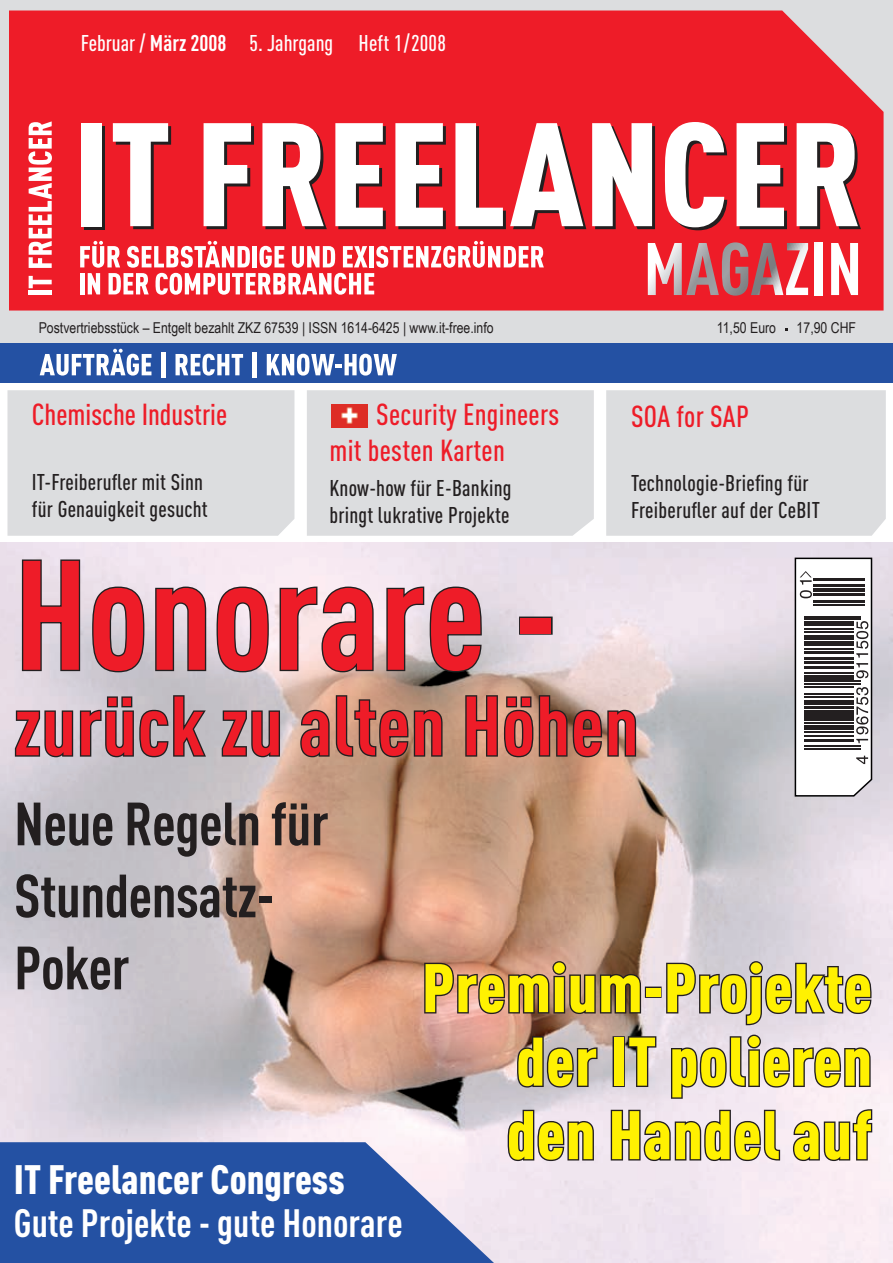
<style>
.page{position:relative;width:893px;height:1263px;background:#fff}
.page>*{position:absolute;margin:0;border:0;box-sizing:border-box;transform-origin:0 0}
.t1{font:700 153px "DIN Cond";color:#ee1c28}
.t2{font:700 82.5px "DIN Cond";letter-spacing:.01em;color:#ee1c28}
.t3{font:67.5px/73.5px "DIN Cond Black Alternate";letter-spacing:.01em;color:#fff101;text-align:justify}
.t4{font:700 60px/72px "DIN Cond";letter-spacing:-.01em;color:#231f20}
.t5{font:40.5px "DIN Cond Black Alternate";color:#fff}
.t6{font:700 39px "DIN Cond";color:#fff}
.t7{font:500 30px/36px "DIN Cond";letter-spacing:.01em;color:#ee1c28}
.t8{font:22.5px/27px "DIN Cond Medium Alternate";letter-spacing:.01em;color:#231f20}
.t9{font:500 22.5px "DIN Cond";color:#fff}
.t10{font:15px "Arial Narrow";color:#231f20}
.s1{font-weight:700}
</style>
<div class="page">
<img style="left:0;top:542px;width:893px;height:721px">
<div style="left:0;top:0;width:893px;height:375px;background:#dcdddf"></div>
<div style="left:0;top:344px;width:893px;height:38px;background:#2451a3"></div>
<div style="left:9px;top:10px;width:875px;height:300px;background:#ee1c28"></div>
<div style="left:84px;top:126px;width:21px;height:103px;background:#231f20"></div>
<div style="left:81px;top:123px;width:21px;height:103px;background:#fff"></div>
<svg style="left:113px;top:123px;width:58px;height:106px;background:#e68287"></svg>
<svg style="left:204px;top:123px;width:50px;height:106px;background:#e49ca0"></svg>
<svg style="left:262px;top:123px;width:65px;height:106px;background:#e7b5b8"></svg>
<svg style="left:335px;top:123px;width:51px;height:106px;background:#e3b1b4"></svg>
<svg style="left:395px;top:123px;width:51px;height:106px;background:#e3b1b4"></svg>
<svg style="left:455px;top:123px;width:131px;height:106px;background:#e7898e"></svg>
<svg style="left:592px;top:123px;width:63px;height:106px;background:#e8c9ca"></svg>
<svg style="left:664px;top:122px;width:63px;height:108px;background:#e68e93"></svg>
<svg style="left:737px;top:123px;width:50px;height:106px;background:#e3b2b5"></svg>
<svg style="left:797px;top:123px;width:64px;height:106px;background:#e7b6b9"></svg>
<hr style="left:29px;top:291px;width:23px;height:4px;background:#fff">
<svg style="left:29px;top:276px;width:23px;height:12px"></svg>
<svg style="left:28px;top:121px;width:24px;height:147px;background:#f7969c"></svg>
<svg style="left:80px;top:241px;width:464px;height:54px;background:#f47077"></svg>
<svg style="left:40px;top:349px;width:111px;height:27px"></svg>
<hr style="left:161px;top:352px;width:4px;height:26px;background:#fff">
<svg style="left:176px;top:354px;width:67px;height:22px"></svg>
<hr style="left:252px;top:352px;width:4px;height:26px;background:#fff">
<svg style="left:267px;top:354px;width:130px;height:22px"></svg>
<svg style="left:648px;top:242px;width:160px;height:54px;background:#d3686f"></svg>
<div style="left:815px;top:243px;width:8px;height:52px;background:#fff"></div>
<svg style="left:831px;top:243px;width:27px;height:52px"></svg>
<div style="left:8px;top:390px;width:286px;height:146px;background:#dcdddf"></div>
<div style="left:307px;top:390px;width:287px;height:146px;background:#dcdddf"></div>
<div style="left:606px;top:390px;width:280px;height:146px;background:#dcdddf"></div>
<svg style="left:0;top:1142px;width:598px;height:121px;background:#5a78b7"></svg>
<svg style="left:21px;top:558px;width:61px;height:114px;background:#bbb3bc"></svg>
<svg style="left:90px;top:585px;width:56px;height:89px;background:#b5afb6"></svg>
<svg style="left:154px;top:585px;width:54px;height:87px;background:#b6adb5"></svg>
<svg style="left:215px;top:585px;width:56px;height:89px;background:#c7bdc3"></svg>
<svg style="left:278px;top:585px;width:97px;height:89px;background:#cebbbc"></svg>
<svg style="left:385px;top:585px;width:98px;height:89px;background:#b6adb2"></svg>
<div style="left:519px;top:616px;width:34px;height:19px;border:3px solid #231f20"></div>
<svg style="left:14px;top:694px;width:194px;height:65px;background:#a39ea4"></svg>
<svg style="left:220px;top:709px;width:61px;height:50px;background:#908c8f"></svg>
<svg style="left:299px;top:694px;width:145px;height:65px;background:#9e7d6a"></svg>
<svg style="left:464px;top:694px;width:173px;height:65px;background:#9a7b6b"></svg>
<svg style="left:794px;top:557px;width:79px;height:241px"></svg>
<svg style="left:423px;top:960px;width:219px;height:56px;background:#977161"></svg>
<div style="left:645px;top:986px;width:17px;height:12px;border:3px solid #231f20"></div>
<svg style="left:665px;top:960px;width:208px;height:66px;background:#b2abb2"></svg>
<svg style="left:515px;top:1035px;width:84px;height:54px;background:#978f91"></svg>
<div style="left:613px;top:1036px;width:12px;height:51px;border:3px solid #231f20"></div>
<svg style="left:627px;top:1035px;width:31px;height:53px;background:#969297"></svg>
<svg style="left:670px;top:1033px;width:202px;height:67px;background:#bfb6bd"></svg>
<svg style="left:505px;top:1108px;width:90px;height:55px;background:#b4abb2"></svg>
<svg style="left:609px;top:1108px;width:172px;height:55px;background:#b6adb4"></svg>
<svg style="left:792px;top:1108px;width:82px;height:54px"></svg>
<div style="left:331px;top:404px;width:37px;height:23px;background:#dd2d25"></div>
<img style="left:341px;top:407px;width:17px;height:17px">
<p class="t9" style="left:81px;top:30px;width:367px">Februar / <span class="s1">März 2008</span> 5. Jahrgang Heft 1/2008</p>
<p class="t10" style="left:39px;top:319px;width:456px">Postvertriebsstück – Entgelt bezahlt ZKZ 67539 | ISSN 1614-6425 | www.it-free.info</p>
<p class="t10" style="left:717px;top:319px;width:61px">11,50 Euro</p>
<p class="t10" style="left:797px;top:319px;width:61px">17,90 CHF</p>
<h3 class="t7" style="left:32px;top:396px;width:197px">Chemische Industrie</h3>
<p class="t8" style="left:32px;top:468px;width:177px">IT-Freiberufler mit Sinn für Genauigkeit gesucht</p>
<h3 class="t7" style="left:329px;top:396px;width:231px;text-indent:47px">Security Engineers mit besten Karten</h3>
<p class="t8" style="left:329px;top:474px;width:184px">Know-how für E-Banking bringt lukrative Projekte</p>
<h3 class="t7" style="left:631px;top:397px;width:119px">SOA for SAP</h3>
<p class="t8" style="left:631px;top:469px;width:190px">Technologie-Briefing für<br>Freiberufler auf der CeBIT</p>
<h1 class="t1" style="left:14px;top:522px;width:546px">Honorare -</h1>
<h2 class="t2" style="left:14px;top:676px;width:626px">zurück zu alten Höhen</h2>
<h3 class="t4" style="left:14px;top:786px;width:316px">Neue Regeln für<br>Stundensatz-<br>Poker</h3>
<h3 class="t5" style="left:14px;top:1154px;width:332px">IT Freelancer Congress</h3>
<h3 class="t6" style="left:14px;top:1200px;width:390px">Gute Projekte - gute Honorare</h3>
<h3 class="t3" style="left:507px;top:949px;width:367px;text-indent:-85px">Premium-Projekte der IT polieren den Handel auf</h3>
</div>
